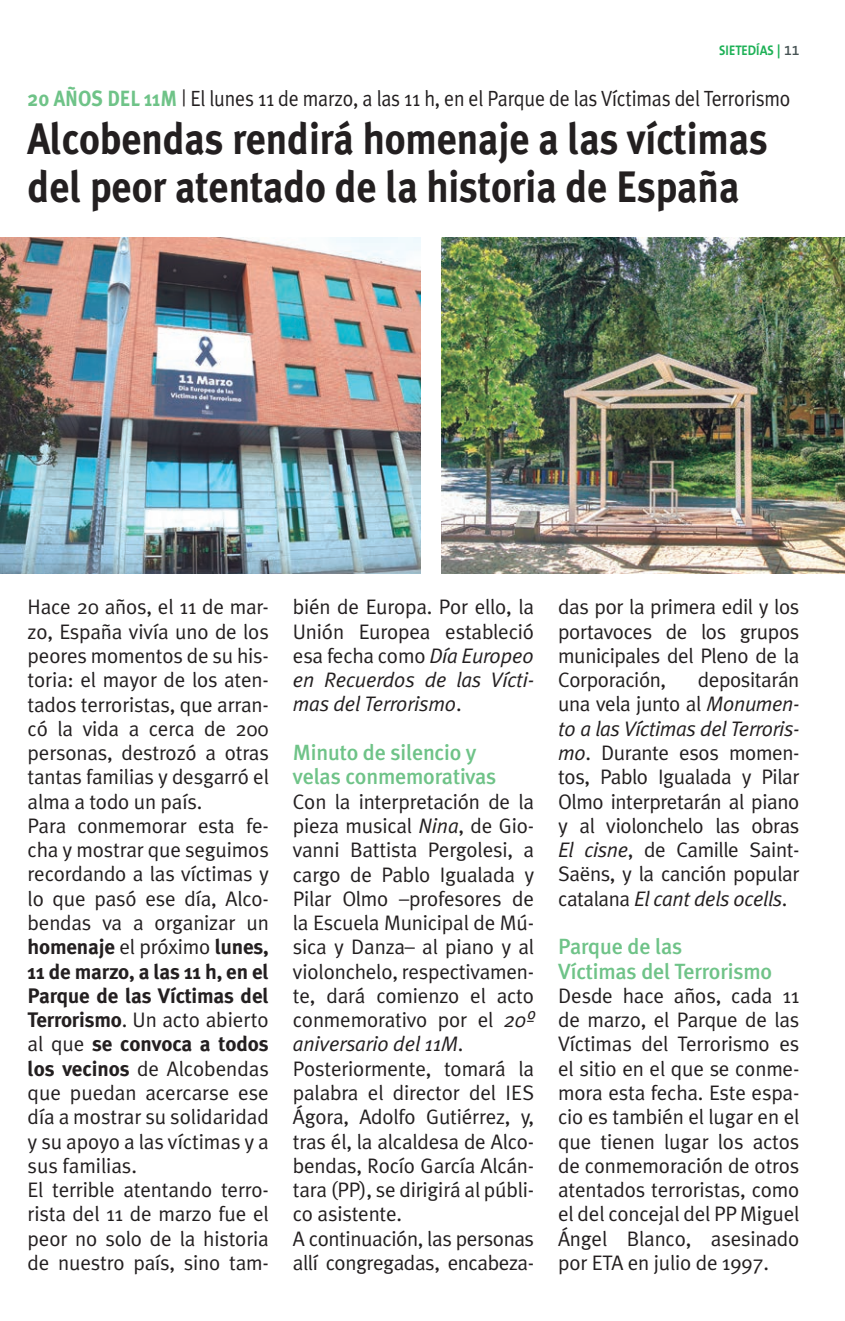
<style>
.page{position:relative;width:845px;height:1321px;background:#fff}
.page>*{position:absolute;margin:0;border:0;box-sizing:border-box;transform-origin:0 0}
.t1{font:700 44px/48px "Meta Plus";letter-spacing:-.005em;color:#231f20;scale:.9 1}
.t2{font:22px "Meta Plus Normal";letter-spacing:-.01em;color:#231f20;scale:.9 1}
.t3{font:500 22px/24.2px "Meta Plus";letter-spacing:-.01em;color:#6fc388}
.t4{font:21px/24.2px "Meta Plus Normal";letter-spacing:-.01em;color:#231f20;text-align:justify}
.t5{font:700 21px/24.2px "Meta Plus";letter-spacing:-.01em;color:#231f20;text-align:justify}
.t6{font:700 14px "The Sans B7";color:#1db156;scale:.9 1}
.s1{font-family:"The Sans B6";font-weight:600;color:#475354}
.s2{font-family:"Meta Plus";font-weight:700;color:#6fc388}
.s3{font-family:"Meta Plus Normal";font-weight:400}
.s4{font-family:"Meta Plus";font-weight:700}
.s5{font-style:italic}
</style>
<div class="page">
<img style="left:1px;top:237px;width:419px;height:336px">
<img style="left:441px;top:237px;width:403px;height:336px">
<p class="t6" style="left:718px;top:43px;width:91px">SIETEDÍAS | <span class="s1">11</span></p>
<p class="t2" style="left:28px;top:86px;width:848px"><span class="s2">20 AÑOS DEL 11M</span> | El lunes 11 de marzo, a las 11 h, en el Parque de las Víctimas del Terrorismo</p>
<h1 class="t1" style="left:28px;top:115px;width:823px">Alcobendas rendirá homenaje a las víctimas del peor atentado de la historia de España</h1>
<p class="t4" style="left:28px;top:595px;width:243px;text-align:left">Hace 20 años, el 11 de mar&shy;zo, España vivía uno de los peores momentos de su his&shy;toria: el mayor de los aten&shy;tados terroristas, que arran&shy;có la vida a cerca de 200 personas, destrozó a otras tantas familias y desgarró el alma a todo un país.<br>Para conmemorar esta fe&shy;cha y mostrar que seguimos recordando a las víctimas y lo que pasó ese día, Alco&shy;bendas va a organizar un</p>
<p class="t5" style="left:28px;top:935px;width:243px">homenaje <span class="s3">el próximo</span> lunes, 11 de marzo, a las 11 h, en el Parque de las Víctimas del</p>
<p class="t4" style="left:28px;top:1007px;width:243px"><span class="s4">Terrorismo</span>. Un acto abierto</p>
<p class="t5" style="left:28px;top:1032px;width:243px"><span class="s3">al que</span> se convoca a todos</p>
<p class="t4" style="left:28px;top:1056px;width:243px;text-align:left"><span class="s4">los vecinos</span> de Alcobendas que puedan acercarse ese día a mostrar su solidaridad y su apoyo a las víctimas y a sus familias.<br>El terrible atentando terro&shy;rista del 11 de marzo fue el peor no solo de la historia de nuestro país, sino tam-</p>
<p class="t4" style="left:293px;top:595px;width:243px">bién de Europa. Por ello, la Unión Europea estableció esa fecha como <span class="s5">Día Europeo en Recuerdos de las Vícti&shy;mas del Terrorismo</span>.</p>
<p class="t3" style="left:293px;top:740px;width:205px">Minuto de silencio y velas conmemorativas</p>
<p class="t4" style="left:293px;top:789px;width:243px;text-align:left">Con la interpretación de la pieza musical <span class="s5">Nina</span>, de Gio&shy;vanni Battista Pergolesi, a cargo de Pablo Igualada y<br>Pilar Olmo –profesores de la Escuela Municipal de Mú&shy;sica y Danza– al piano y al violonchelo, respectivamen&shy;te, dará comienzo el acto conmemorativo por el <span class="s5">20º aniversario del 11M</span>.<br>Posteriormente, tomará la palabra el director del IES<br>Ágora, Adolfo Gutiérrez, y, tras él, la alcaldesa de Alco&shy;bendas, Rocío García Alcán&shy;tara (PP), se dirigirá al públi&shy;co asistente.<br>A continuación, las personas allí congregadas, encabeza-</p>
<p class="t4" style="left:558px;top:595px;width:243px">das por la primera edil y los portavoces de los grupos municipales del Pleno de la Corporación,</p>
<p class="t4" style="left:558px;top:668px;width:243px;text-indent:139px">depositarán una vela junto al <span class="s5">Monumen&shy;to a las Víctimas del Terroris&shy;mo</span>. Durante esos momen&shy;tos, Pablo Igualada y Pilar Olmo interpretarán al piano y al violonchelo las obras <span class="s5">El cisne</span>, de Camille Saint-Saëns, y la canción popular catalana <span class="s5">El cant dels ocells</span>.</p>
<p class="t3" style="left:558px;top:934px;width:215px">Parque de las<br>Víctimas del Terrorismo</p>
<p class="t4" style="left:558px;top:983px;width:243px">Desde hace años, cada 11 de marzo, el Parque de las Víctimas del Terrorismo es el sitio en el que se conme&shy;mora esta fecha. Este espa&shy;cio es también el lugar en el que tienen lugar los actos de conmemoración de otros atentados terroristas, como el del concejal del PP Miguel Ángel Blanco, asesinado por ETA en julio de 1997.</p>
</div>
